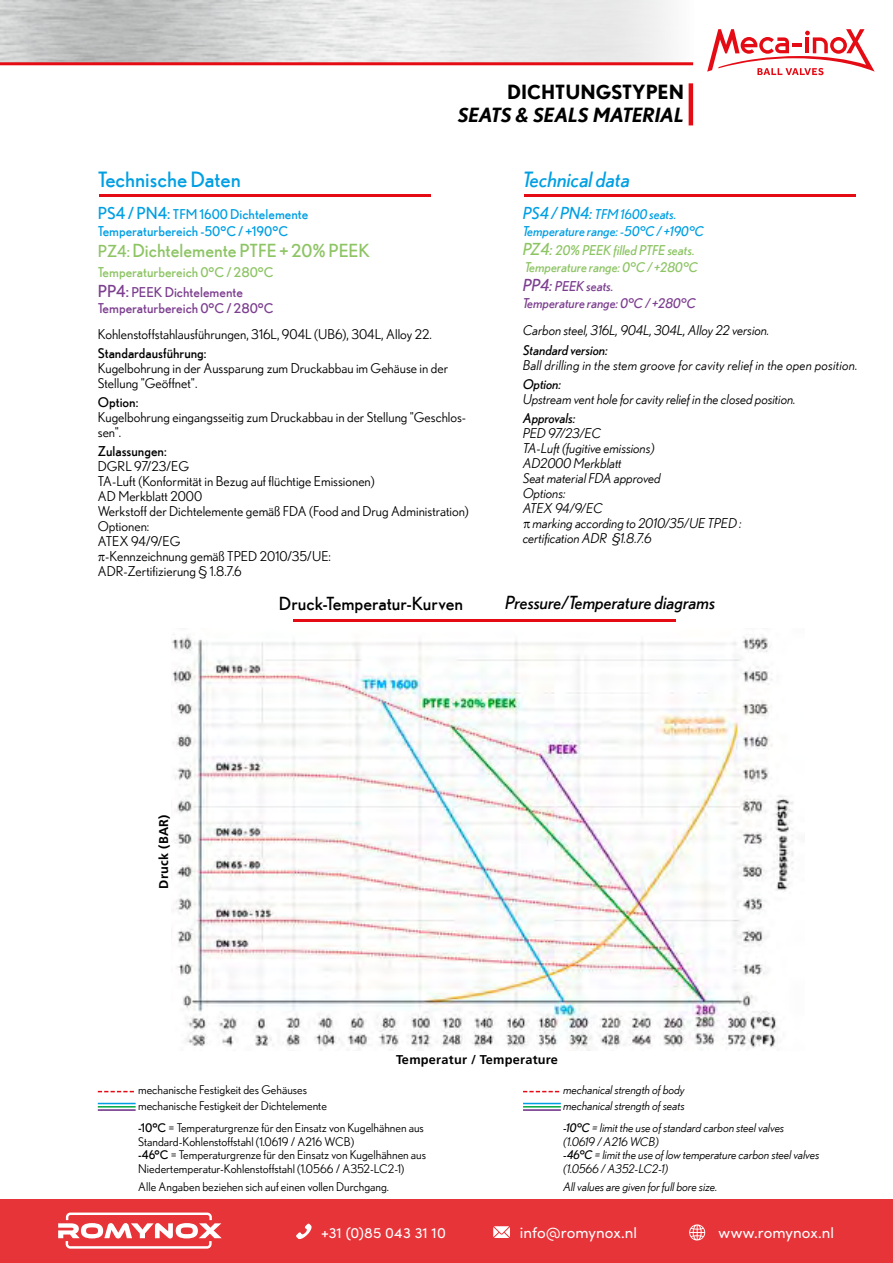
<style>
.page{position:relative;width:893px;height:1263px;background:#fff}
.page>*{position:absolute;margin:0;border:0;box-sizing:border-box;transform-origin:0 0}
.t1{font:21px "Nobel";color:#009fe3}
.t2{font:italic 21px "Nobel";color:#009fe3}
.t3{font:italic 700 19.5px "Nobel";color:#000}
.t4{font:700 19.5px "Nobel";color:#000}
.t5{font:18px "Nobel";color:#8dc464}
.t6{font:italic 18px "Nobel";color:#000}
.t7{font:18px "Nobel";color:#000}
.t8{font:15px "Sofia Pro";letter-spacing:.005em;color:#fff}
.t9{font:13.5px/15px "Nobel";color:#000}
.t10{font:italic 13.5px/15px "Nobel";color:#000}
.t11{font:italic 13.5px "Nobel";letter-spacing:.02em;color:#000}
.t12{font:13.5px/16.2px "Nobel";color:#009fe3}
.t13{font:italic 13.5px/16.2px "Nobel";color:#8dc464}
.t14{font:italic 13.5px/16.2px "Nobel";color:#009fe3}
.t15{font:13.5px/19.8px "Nobel";color:#8dc464}
.t16{font:italic 13.5px/16.2px "Nobel";color:#7c3e8f}
.t17{font:13.5px "Nobel";color:#000}
.t18{font:italic 13.5px "Nobel";color:#000}
.t19{font:13.5px "Nobel";color:#7c3e8f}
.t20{font:700 12.75px "Frutiger LT Std";letter-spacing:.02em;color:#000}
.t21{font:12px/13.5px "Nobel";color:#000}
.t22{font:italic 12px/13.5px "Nobel";color:#000}
.s1{font-size:16.5px}
.s2{font-size:16.5px;color:#7c3e8f}
.s3{color:#7c3e8f}
.s4{font-style:inherit}
</style>
<div class="page">
<hr style="left:892px;top:0;width:1px;height:234px;background:#e50b14">
<svg style="left:707px;top:29px;width:168px;height:46px"></svg>
<hr style="left:0;top:62px;width:693px;height:3px;background:#e50b14">
<hr style="left:99px;top:194px;width:332px;height:2px;background:#e50b14">
<hr style="left:293px;top:620px;width:191px;height:2px;background:#e50b14">
<hr style="left:524px;top:194px;width:332px;height:2px;background:#e50b14">
<hr style="left:484px;top:620px;width:192px;height:2px;background:#e50b14">
<img style="left:172px;top:634px;width:622px;height:417px">
<svg style="left:98px;top:1091px;width:36px;height:1px"></svg>
<svg style="left:523px;top:1091px;width:37px;height:1px"></svg>
<hr style="left:98px;top:1103px;width:38px;height:1px;background:#009fe3">
<hr style="left:98px;top:1106px;width:38px;height:1px;background:#00a83d">
<hr style="left:98px;top:1109px;width:38px;height:2px;background:#6a2b84">
<hr style="left:523px;top:1103px;width:38px;height:1px;background:#009fe3">
<hr style="left:523px;top:1106px;width:38px;height:1px;background:#00a83d">
<hr style="left:523px;top:1109px;width:38px;height:2px;background:#6a2b84">
<hr style="left:689px;top:83px;width:4px;height:42px;background:#e50b14">
<div style="left:0;top:1199px;width:893px;height:64px;background:#e73439"></div>
<svg style="left:58px;top:1212px;width:164px;height:36px"></svg>
<svg style="left:689px;top:1224px;width:16px;height:17px"></svg>
<svg style="left:493px;top:1226px;width:17px;height:12px"></svg>
<svg style="left:296px;top:1223px;width:16px;height:16px"></svg>
<h2 class="t4" style="left:507px;top:80px;width:179px">DICHTUNGSTYPEN</h2>
<h2 class="t3" style="left:458px;top:104px;width:228px">SEATS &amp; SEALS MATERIAL</h2>
<h1 class="t1" style="left:98px;top:167px;width:144px">Technische Daten</h1>
<p class="t12" style="left:98px;top:206px;width:212px"><span class="s1">PS4 / PN4:</span> TFM 1600 Dichtelemente<br>Temperaturbereich -50°C / +190°C</p>
<h3 class="t5" style="left:98px;top:240px;width:274px"><span class="s1">PZ4:</span> Dichtelemente PTFE + 20% PEEK</h3>
<p class="t15" style="left:98px;top:262px;width:177px">Temperaturbereich 0°C / 280°C<br><span class="s2">PP4:</span> <span class="s3">PEEK Dichtelemente</span></p>
<p class="t19" style="left:98px;top:300px;width:177px">Temperaturbereich 0°C / 280°C</p>
<p class="t9" style="left:98px;top:326px;width:336px">Kohlenstoffstahlausführungen, 316L, 904L (UB6), 304L, Alloy 22.</p>
<p class="t17" style="left:98px;top:345px;width:110px">Standardausführung:</p>
<p class="t9" style="left:98px;top:360px;width:352px">Kugelbohrung in der Aussparung zum Druckabbau im Gehäuse in der<br>Stellung "Geöffnet".</p>
<p class="t17" style="left:98px;top:395px;width:42px">Option:</p>
<p class="t9" style="left:98px;top:410px;width:370px">Kugelbohrung eingangsseitig zum Druckabbau in der Stellung "Geschlos&shy;sen".</p>
<p class="t17" style="left:98px;top:444px;width:70px">Zulassungen:</p>
<p class="t9" style="left:98px;top:459px;width:93px">DGRL 97/23/EG</p>
<p class="t9" style="left:98px;top:474px;width:278px">TA-Luft (Konformität in Bezug auf flüchtige Emissionen)</p>
<p class="t9" style="left:98px;top:489px;width:106px">AD Merkblatt 2000</p>
<p class="t9" style="left:98px;top:504px;width:373px">Werkstoff der Dichtelemente gemäß FDA (Food and Drug Administration)</p>
<p class="t9" style="left:98px;top:519px;width:53px">Optionen:</p>
<p class="t9" style="left:98px;top:534px;width:84px">ATEX 94/9/EG</p>
<p class="t9" style="left:105px;top:549px;width:227px">-Kennzeichnung gemäß TPED 2010/35/UE:</p>
<p class="t9" style="left:98px;top:564px;width:146px">ADR-Zertifizierung § 1.8.7.6</p>
<h1 class="t2" style="left:523px;top:167px;width:109px">Technical data</h1>
<p class="t14" style="left:523px;top:206px;width:183px"><span class="s1">PS4 / PN4:</span> TFM 1600 seats.<br>Temperature range: -50°C / +190°C</p>
<p class="t13" style="left:523px;top:242px;width:176px"><span class="s1">PZ4:</span> 20% PEEK filled PTFE seats.<br>Temperature range: 0°C / +280°C</p>
<p class="t16" style="left:523px;top:278px;width:174px"><span class="s1">PP4:</span> PEEK seats.<br>Temperature range: 0°C / +280°C</p>
<p class="t10" style="left:523px;top:323px;width:248px">Carbon steel, 316L, 904L, 304L, Alloy 22 version.</p>
<p class="t18" style="left:523px;top:342px;width:86px">Standard version:</p>
<p class="t11" style="left:523px;top:357px;width:336px">Ball drilling in the stem groove for cavity relief in the open position.</p>
<p class="t18" style="left:523px;top:376px;width:40px">Option:</p>
<p class="t10" style="left:523px;top:391px;width:274px">Upstream vent hole for cavity relief in the closed position.</p>
<p class="t18" style="left:523px;top:411px;width:54px">Approvals:</p>
<p class="t10" style="left:523px;top:426px;width:139px">PED 97/23/EC<br>TA-Luft (fugitive emissions)<br>AD2000 Merkblatt<br>Seat material FDA approved<br>Options:<br>ATEX 94/9/EC</p>
<p class="t10" style="left:523px;top:516px;width:220px;text-indent:10px">marking according to 2010/35/UE TPED : certification ADR §1.8.7.6</p>
<p class="t20" style="left:156px;top:889px;width:76px;rotate:-90deg">Druck (BAR)</p>
<h3 class="t7" style="left:279px;top:593px;width:186px">Druck-Temperatur-Kurven</h3>
<h3 class="t6" style="left:506px;top:592px;width:211px">Pressure/Temperature diagrams</h3>
<p class="t20" style="left:396px;top:1052px;width:163px">Temperatur / Temperature</p>
<p class="t21" style="left:138px;top:1083px;width:170px">mechanische Festigkeit des Gehäuses</p>
<p class="t21" style="left:138px;top:1121px;width:289px"><span class="s4">-10°C</span> = Temperaturgrenze für den Einsatz von Kugelhähnen aus Standard-Kohlenstoffstahl (1.0619 / A216 WCB)<br><span class="s4">-46°C</span> = Temperaturgrenze für den Einsatz von Kugelhähnen aus Niedertemperatur-Kohlenstoffstahl (1.0566 / A352-LC2-1)</p>
<p class="t22" style="left:563px;top:1121px;width:258px"><span class="s4">-10°C</span> = limit the use of standard carbon steel valves<br>(1.0619 / A216 WCB)<br><span class="s4">-46°C</span> = limit the use of low temperature carbon steel valves (1.0566 / A352-LC2-1)</p>
<p class="t22" style="left:563px;top:1083px;width:123px">mechanical strength of body</p>
<p class="t21" style="left:138px;top:1099px;width:190px">mechanische Festigkeit der Dichtelemente</p>
<p class="t22" style="left:563px;top:1099px;width:123px">mechanical strength of seats</p>
<p class="t21" style="left:138px;top:1180px;width:252px">Alle Angaben beziehen sich auf einen vollen Durchgang.</p>
<p class="t22" style="left:563px;top:1180px;width:156px">All values are given for full bore size.</p>
<p class="t8" style="left:321px;top:1221px;width:126px">+31 (0)85 043 31 10</p>
<p class="t8" style="left:520px;top:1221px;width:119px">info@romynox.nl</p>
<p class="t8" style="left:718px;top:1221px;width:117px">www.romynox.nl</p>
</div>
